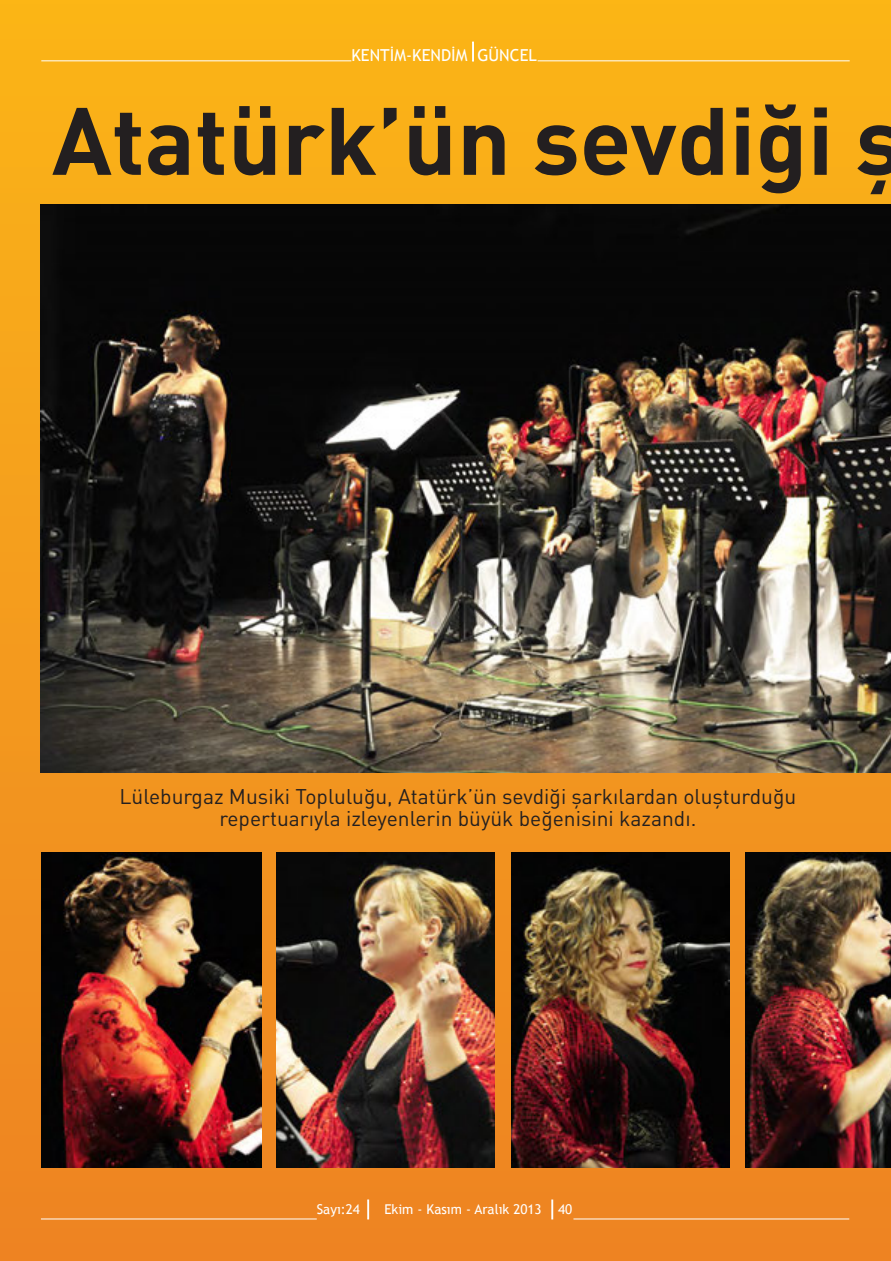
<style>
.page{position:relative;width:891px;height:1261px;background:#fff}
.page>*{position:absolute;margin:0;border:0;box-sizing:border-box;transform-origin:0 0}
.t1{font:700 94.05px "DIN Pro";color:#231f20}
.t2{font:21px/22.2px "DIN Pro";color:#231f20;text-align:center}
.t3{font:16.5px "Trebuchet MS";color:#fff}
.t4{font:13.5px "Trebuchet MS";color:#fff}
</style>
<div class="page">
<div style="left:0;top:0;width:890px;height:1260px;background:linear-gradient(to bottom,#f2af18,#ec8123)"></div>
<svg style="left:472px;top:42px;width:1px;height:19px"></svg>
<hr style="left:41px;top:61px;width:310px;height:1px;background:#fff">
<hr style="left:537px;top:61px;width:312px;height:1px;background:#fff">
<div style="left:367px;top:1199px;width:2px;height:20px;border:1px solid #fff"></div>
<div style="left:551px;top:1199px;width:2px;height:20px;border:1px solid #fff"></div>
<hr style="left:573px;top:1218px;width:276px;height:1px;background:#fff">
<hr style="left:41px;top:1218px;width:276px;height:1px;background:#fff">
<img style="left:41px;top:852px;width:220px;height:315px">
<img style="left:41px;top:204px;width:849px;height:568px">
<img style="left:745px;top:852px;width:145px;height:315px">
<img style="left:276px;top:852px;width:219px;height:315px">
<img style="left:511px;top:852px;width:218px;height:315px">
<p class="t3" style="left:351px;top:45px;width:187px">KENTİM-KENDİM GÜNCEL</p>
<h1 class="t1" style="left:52px;top:77px;width:851px">Atatürk’ün sevdiği ş</h1>
<p class="t2" style="left:119px;top:784px;width:678px">Lüleburgaz Musiki Topluluğu, Atatürk’ün sevdiği şarkılardan oluşturduğu repertuarıyla izleyenlerin büyük beğenisini kazandı.</p>
<p class="t4" style="left:317px;top:1201px;width:45px">Sayı:24</p>
<p class="t4" style="left:384px;top:1201px;width:189px">Ekim - Kasım - Aralık 2013 40</p>
</div>
